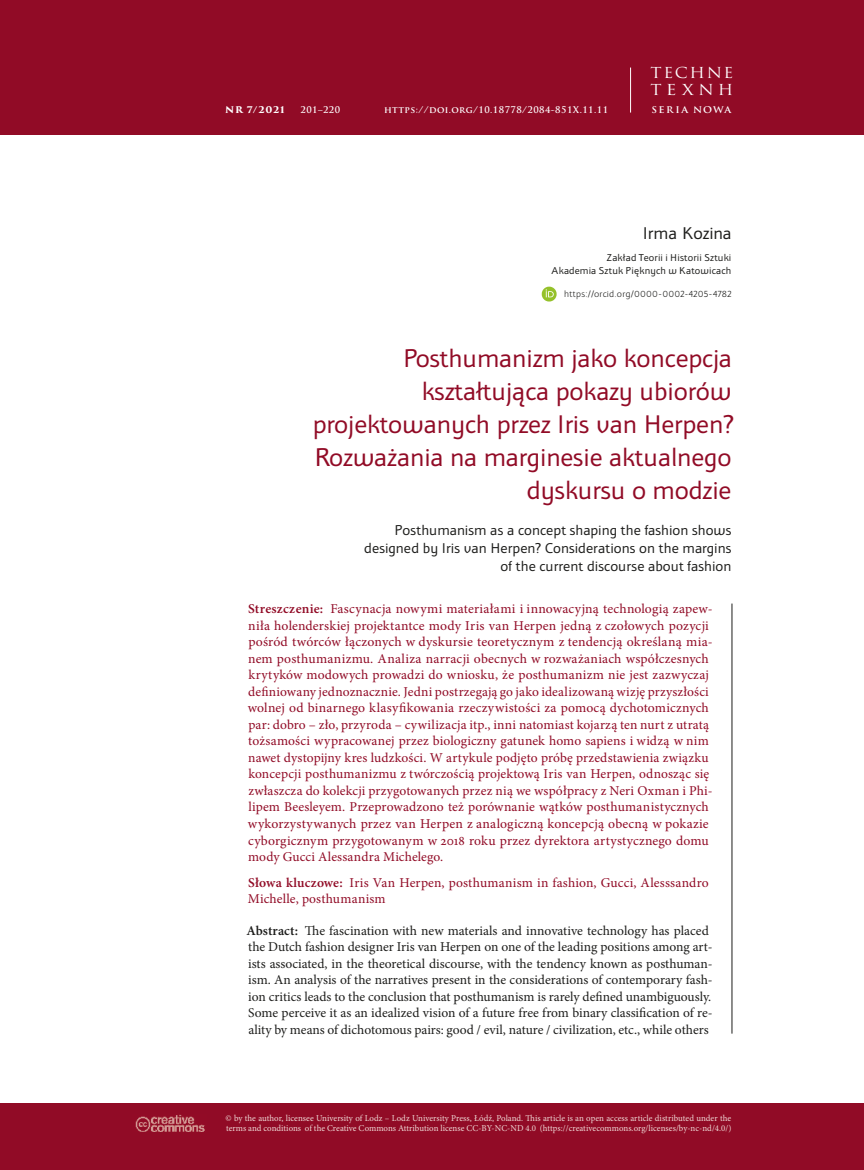
<style>
.page{position:relative;width:864px;height:1170px;background:#fff}
.page>*{position:absolute;margin:0;border:0;box-sizing:border-box;transform-origin:0 0}
.t1{font:27px/33px "Apolonia Nova OT";letter-spacing:-.005em;color:#910b26;text-align:right}
.t2{font:18px "Apolonia Nova OT";color:#1d1d1b}
.t3{font:15px/18px "Apolonia Nova OT";color:#1d1d1b;text-align:right}
.t4{font:14.7px/16.8px "Trajan Pro";letter-spacing:.115em;color:#fff;scale:1.1 1}
.t5{font:13.5px/16.5px "Minion Pro";letter-spacing:.01em;color:#910b26}
.t6{font:13.5px/16.5px "Minion Pro";color:#1d1d1b}
.t7{font:10.5px/13.5px "Apolonia Nova OT";letter-spacing:.015em;color:#1d1d1b;text-align:right}
.t8{font:9.75px "Apolonia Nova Lekka OT";letter-spacing:.025em;color:#1d1d1b}
.t9{font:9px/9.8px "Minion Pro";letter-spacing:.005em;color:#efd8d5}
.t10{font:700 9px "Trajan Pro";letter-spacing:.05em;color:#fff}
.t11{font:700 9px "Trajan Pro";letter-spacing:.16em;color:#fff;scale:1.08 1}
.t12{font:700 9px "Trajan Pro 3";letter-spacing:.08em;color:#fff;scale:1.08 1}
.s1{font-weight:600}
</style>
<div class="page">
<div style="left:0;top:0;width:863px;height:135px;background:#910b26"></div>
<div style="left:0;top:1103px;width:863px;height:66px;background:#910b26"></div>
<hr style="left:630px;top:68px;width:1px;height:45px;background:#fff">
<img style="left:135px;top:1114px;width:70px;height:17px">
<hr style="left:731px;top:603px;width:1px;height:430px;background:#1d1d1b">
<svg style="left:541px;top:286px;width:15px;height:15px"></svg>
<p class="t4" style="left:650px;top:64px;width:77px">TECHNE<br>TEXNH</p>
<p class="t12" style="left:225px;top:103px;width:56px">NR 7/2021</p>
<p class="t11" style="left:651px;top:104px;width:76px">SERIA NOWA</p>
<p class="t10" style="left:300px;top:104px;width:41px">201–220</p>
<p class="t10" style="left:384px;top:104px;width:225px">https://doi.org/10.18778/2084-851X.11.11</p>
<h2 class="t2" style="left:642px;top:222px;width:90px">Irma Kozina</h2>
<p class="t7" style="left:551px;top:250px;width:181px">Zakład Teorii i Historii Sztuki<br>Akademia Sztuk Pięknych w Katowicach</p>
<p class="t8" style="left:564px;top:288px;width:169px">https://orcid.org/0000-0002-4205-4782</p>
<h1 class="t1" style="left:312px;top:342px;width:422px">Posthumanizm jako koncepcja kształtująca pokazy ubiorów projektowanych przez Iris van Herpen?<br>Rozważania na marginesie aktualnego dyskursu o modzie</h1>
<p class="t3" style="left:364px;top:521px;width:368px">Posthumanism as a concept shaping the fashion shows designed by Iris van Herpen? Considerations on the margins of the current discourse about fashion</p>
<p class="t5" style="left:248px;top:601px;width:466px"><span class="s1">Streszczenie:</span> Fascynacja nowymi materiałami i innowacyjną technologią zapew&shy;niła holenderskiej projektantce mody Iris van Herpen jedną z czołowych pozycji pośród twórców łączonych w dyskursie teoretycznym z tendencją określaną mia&shy;nem posthumanizmu. Analiza narracji obecnych w rozważaniach współczesnych krytyków modowych prowadzi do wniosku, że posthumanizm nie jest zazwyczaj definiowany jednoznacznie. Jedni postrzegają go jako idealizowaną wizję przyszłości wolnej od binarnego klasyfikowania rzeczywistości za pomocą dychotomicznych par: dobro – zło, przyroda – cywilizacja itp., inni natomiast kojarzą ten nurt z utratą tożsamości wypracowanej przez biologiczny gatunek homo sapiens i widzą w nim nawet dystopijny kres ludzkości. W artykule podjęto próbę przedstawienia związku koncepcji posthumanizmu z twórczością projektową Iris van Herpen, odnosząc się zwłaszcza do kolekcji przygotowanych przez nią we współpracy z Neri Oxman i Phi&shy;lipem Beesleyem. Przeprowadzono też porównanie wątków posthumanistycznych wykorzystywanych przez van Herpen z analogiczną koncepcją obecną w pokazie cyborgicznym przygotowanym w 2018 roku przez dyrektora artystycznego domu mody Gucci Alessandra Michelego.</p>
<p class="t5" style="left:248px;top:874px;width:462px"><span class="s1">Słowa kluczowe:</span> Iris Van Herpen, posthumanism in fashion, Gucci, Alesssandro<br>Michelle, posthumanism</p>
<p class="t6" style="left:246px;top:922px;width:467px"><span class="s1">Abstract:</span> The fascination with new materials and innovative technology has placed the Dutch fashion designer Iris van Herpen on one of the leading positions among art&shy;ists associated, in the theoretical discourse, with the tendency known as posthuman&shy;ism. An analysis of the narratives present in the considerations of contemporary fash&shy;ion critics leads to the conclusion that posthumanism is rarely defined unambiguously.<br>Some perceive it as an idealized vision of a future free from binary classification of re&shy;ality by means of dichotomous pairs: good / evil, nature / civilization, etc., while others</p>
<p class="t9" style="left:225px;top:1113px;width:507px">© by the author, licensee University of Lodz – Lodz University Press, Łódź, Poland. This article is an open access article distributed under the terms and conditions of the Creative Commons Attribution license CC-BY-NC-ND 4.0 (https://creativecommons.org/licenses/by-nc-nd/4.0/)</p>
</div>
